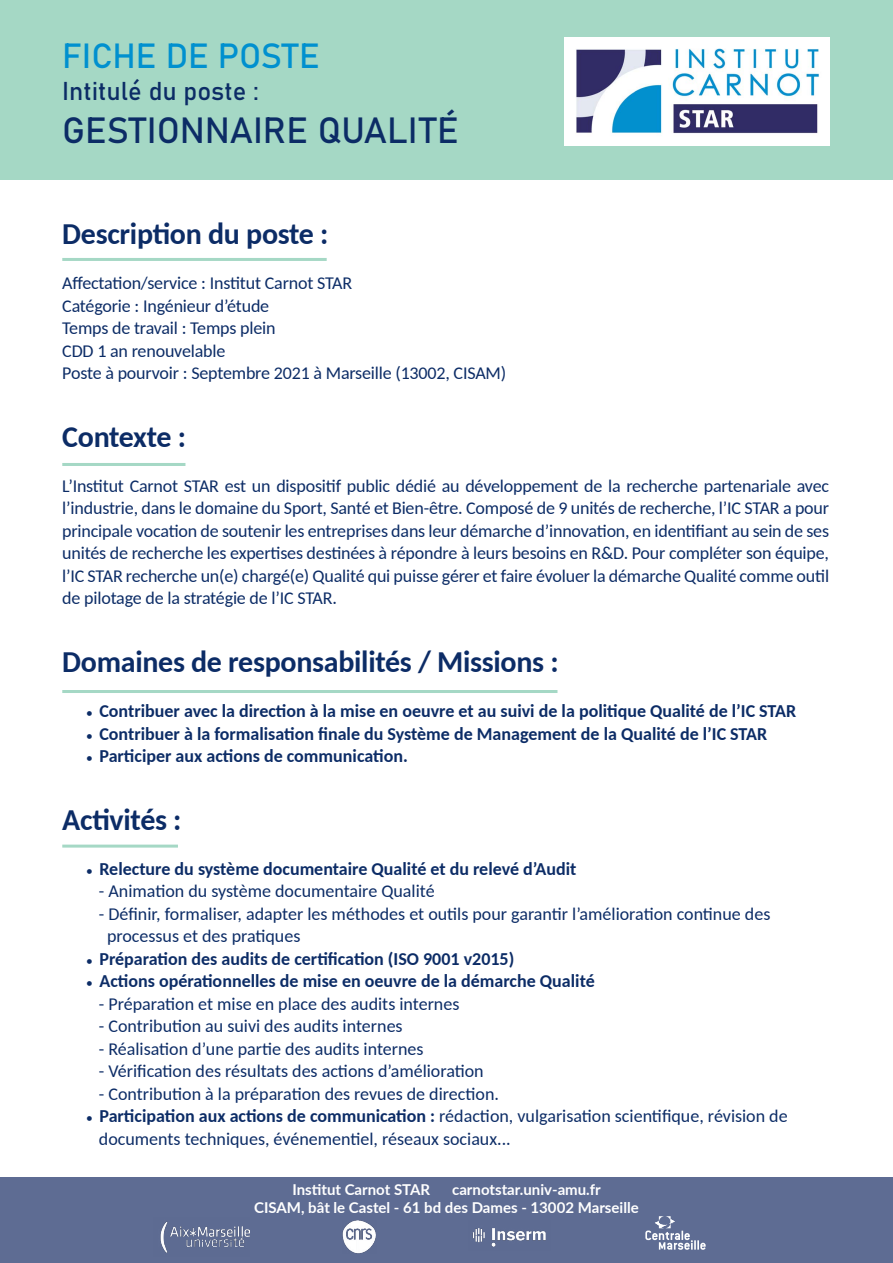
<style>
.page{position:relative;width:893px;height:1263px;background:#fff}
.page>*{position:absolute;margin:0;border:0;box-sizing:border-box;transform-origin:0 0}
.t1{font:36px "Bahnschrift";color:#0c2c66}
.t2{font:34.5px "Bahnschrift";color:#0090cf}
.t3{font:700 30px "Carlito";letter-spacing:-.01em;color:#0c2c66}
.t4{font:25.5px "Bahnschrift";color:#0c2c66}
.t5{font:18px/22.5px "Carlito";color:#0c2c66}
.t6{font:700 18px "Carlito";color:#0c2c66}
.t7{font:700 15px/18px "Lato";color:#fff}
.s1{font-family:"Comic Sans MS";font-weight:400}
.s2{font-family:"Comic Sans MS"}
.s3{font-weight:700}
</style>
<div class="page">
<div style="left:0;top:1px;width:893px;height:179px;background:#a5d8c5"></div>
<div style="left:0;top:1178px;width:893px;height:85px;background:#5e6c93"></div>
<hr style="left:62px;top:258px;width:265px;height:3px;background:#a5d8c5">
<img style="left:565px;top:38px;width:264px;height:107px">
<img style="left:160px;top:1221px;width:89px;height:32px">
<img style="left:342px;top:1220px;width:34px;height:34px">
<img style="left:472px;top:1228px;width:74px;height:19px">
<hr style="left:62px;top:463px;width:123px;height:3px;background:#a5d8c5">
<hr style="left:356px;top:1231px;width:2px;height:21px;background:#fff">
<hr style="left:62px;top:690px;width:495px;height:3px;background:#a5d8c5">
<hr style="left:62px;top:845px;width:116px;height:3px;background:#a5d8c5">
<svg style="left:645px;top:1216px;width:61px;height:34px"></svg>
<h2 class="t2" style="left:62px;top:30px;width:259px">FICHE DE POSTE</h2>
<h3 class="t4" style="left:62px;top:71px;width:198px">Intitulé du poste :</h3>
<h1 class="t1" style="left:62px;top:103px;width:398px">GESTIONNAIRE QUALITÉ</h1>
<h3 class="t3" style="left:62px;top:214px;width:268px">Description du poste :</h3>
<p class="t5" style="left:62px;top:271px;width:445px">Affectation/service : Institut Carnot STAR<br>Catégorie : Ingénieur d’étude<br>Temps de travail : Temps plein<br>CDD 1 an renouvelable<br>Poste à pourvoir : Septembre 2021 à Marseille (13002, CISAM)</p>
<h3 class="t3" style="left:62px;top:416px;width:125px">Contexte :</h3>
<p class="t5" style="left:62px;top:474px;width:768px;text-align:justify">L’Institut Carnot STAR est un dispositif public dédié au développement de la recherche partenariale avec l’industrie, dans le domaine du Sport, Santé et Bien-être. Composé de 9 unités de recherche, l’IC STAR a pour principale vocation de soutenir les entreprises dans leur démarche d’innovation, en identifiant au sein de ses unités de recherche les expertises destinées à répondre à leurs besoins en R&amp;D. Pour compléter son équipe, l’IC STAR recherche un(e) chargé(e) Qualité qui puisse gérer et faire évoluer la démarche Qualité comme outil de pilotage de la stratégie de l’IC STAR.</p>
<h3 class="t3" style="left:62px;top:641px;width:498px">Domaines de responsabilités / Missions :</h3>
<p class="t6" style="left:84px;top:699px;width:714px"><span class="s1">●</span> Contribuer avec la direction à la mise en oeuvre et au suivi de la politique Qualité de l’IC STAR</p>
<p class="t6" style="left:84px;top:721px;width:685px"><span class="s1">●</span> Contribuer à la formalisation finale du Système de Management de la Qualité de l’IC STAR</p>
<p class="t6" style="left:84px;top:744px;width:326px"><span class="s1">●</span> Participer aux actions de communication.</p>
<h3 class="t3" style="left:62px;top:799px;width:121px">Activités :</h3>
<p class="t6" style="left:84px;top:856px;width:494px"><span class="s1">●</span> Relecture du système documentaire Qualité et du relevé d’Audit</p>
<p class="t5" style="left:99px;top:879px;width:337px">- Animation du système documentaire Qualité</p>
<p class="t5" style="left:107px;top:901px;width:665px;text-indent:-8px">- Définir, formaliser, adapter les méthodes et outils pour garantir l’amélioration continue des processus et des pratiques</p>
<p class="t6" style="left:84px;top:946px;width:432px"><span class="s1">●</span> Préparation des audits de certification (ISO 9001 v2015)</p>
<p class="t6" style="left:84px;top:969px;width:512px"><span class="s1">●</span> Actions opérationnelles de mise en oeuvre de la démarche Qualité</p>
<p class="t5" style="left:99px;top:991px;width:362px">- Préparation et mise en place des audits internes</p>
<p class="t5" style="left:99px;top:1014px;width:305px">- Contribution au suivi des audits internes</p>
<p class="t5" style="left:99px;top:1036px;width:326px">- Réalisation d’une partie des audits internes</p>
<p class="t5" style="left:99px;top:1059px;width:386px">- Vérification des résultats des actions d’amélioration</p>
<p class="t5" style="left:99px;top:1081px;width:402px">- Contribution à la préparation des revues de direction.</p>
<p class="t5" style="left:99px;top:1104px;width:690px;text-indent:-15px"><span class="s2">●</span> <span class="s3">Participation aux actions de communication :</span> rédaction, vulgarisation scientifique, révision de documents techniques, événementiel, réseaux sociaux...</p>
<p class="t7" style="left:292px;top:1179px;width:139px">Institut Carnot STAR</p>
<p class="t7" style="left:254px;top:1179px;width:386px;text-indent:198px">carnotstar.univ-amu.fr<br>CISAM, bât le Castel - 61 bd des Dames - 13002 Marseille</p>
</div>
